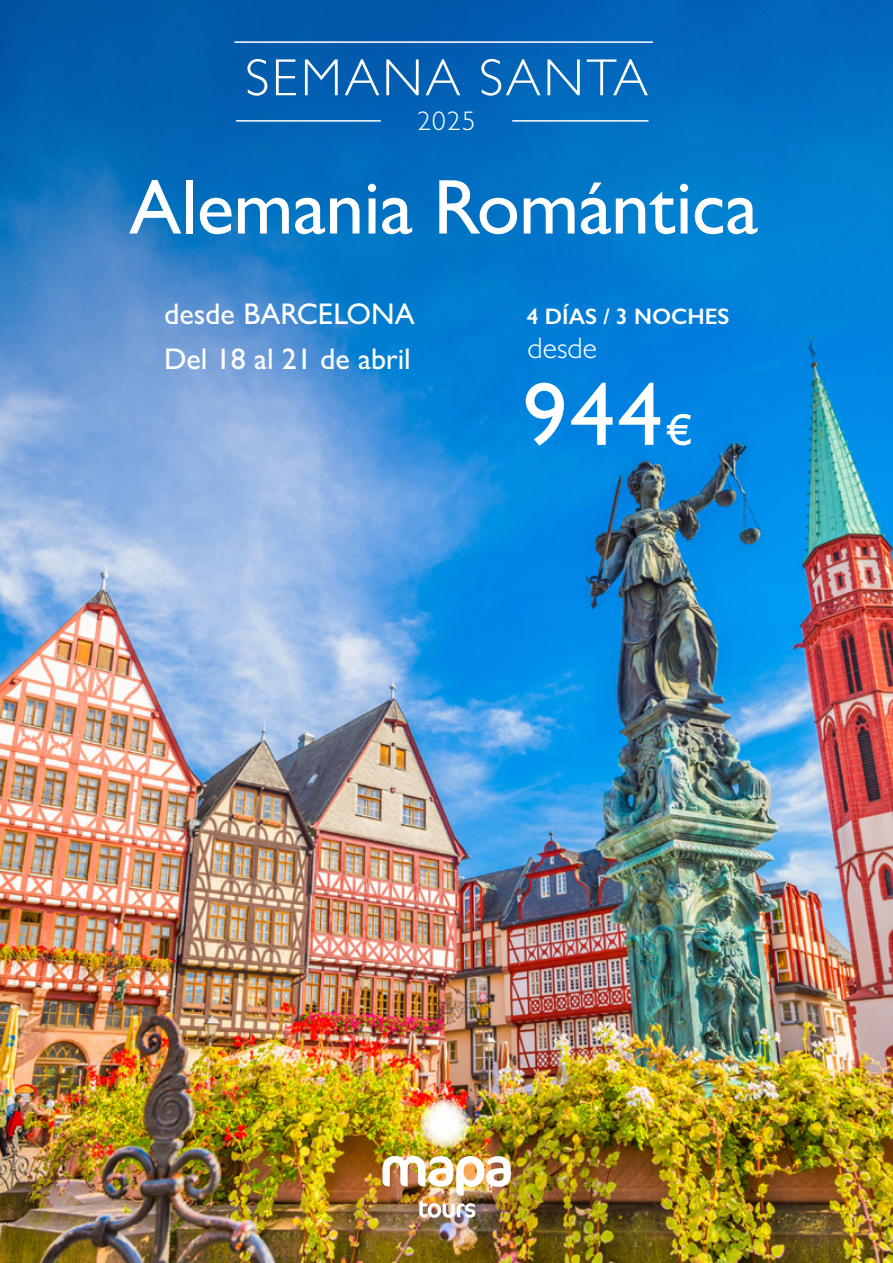
<style>
.page{position:relative;width:893px;height:1263px;background:#fff}
.page>*{position:absolute;margin:0;border:0;box-sizing:border-box;transform-origin:0 0}
.t1{font:500 90px "Gill Sans";color:#fff}
.t2{font:500 78px "Gill Sans";letter-spacing:-.01em;color:#fff}
.t3{font:300 52.5px "Gill Sans";letter-spacing:.05em;color:#fff}
.t4{font:500 30px/44.5px "Gill Sans";color:#fff}
.t5{font:300 30px "Gill Sans";color:#fff}
.t6{font:300 27px "Gill Sans";color:#fff}
.t7{font:600 22.5px "Gill Sans";color:#fff}
.s1{font-size:45px}
</style>
<div class="page">
<img style="left:0;top:0;width:893px;height:1263px">
<img style="left:421px;top:1100px;width:48px;height:47px">
<img style="left:382px;top:1156px;width:129px;height:62px">
<hr style="left:236px;top:120px;width:145px;height:2px;background:#fff">
<hr style="left:512px;top:120px;width:136px;height:2px;background:#fff">
<hr style="left:234px;top:41px;width:419px;height:2px;background:#fff">
<h3 class="t3" style="left:245px;top:46px;width:405px">SEMANA SANTA</h3>
<p class="t6" style="left:417px;top:104px;width:60px">2025</p>
<h2 class="t2" style="left:129px;top:161px;width:631px">Alemania Romántica</h2>
<p class="t4" style="left:164px;top:292px;width:252px">desde BARCELONA<br>Del 18 al 21 de abril</p>
<p class="t7" style="left:527px;top:303px;width:204px">4 DÍAS / 3 NOCHES</p>
<p class="t5" style="left:528px;top:330px;width:71px">desde</p>
<h1 class="t1" style="left:522px;top:361px;width:172px">944<span class="s1">€</span></h1>
</div>
